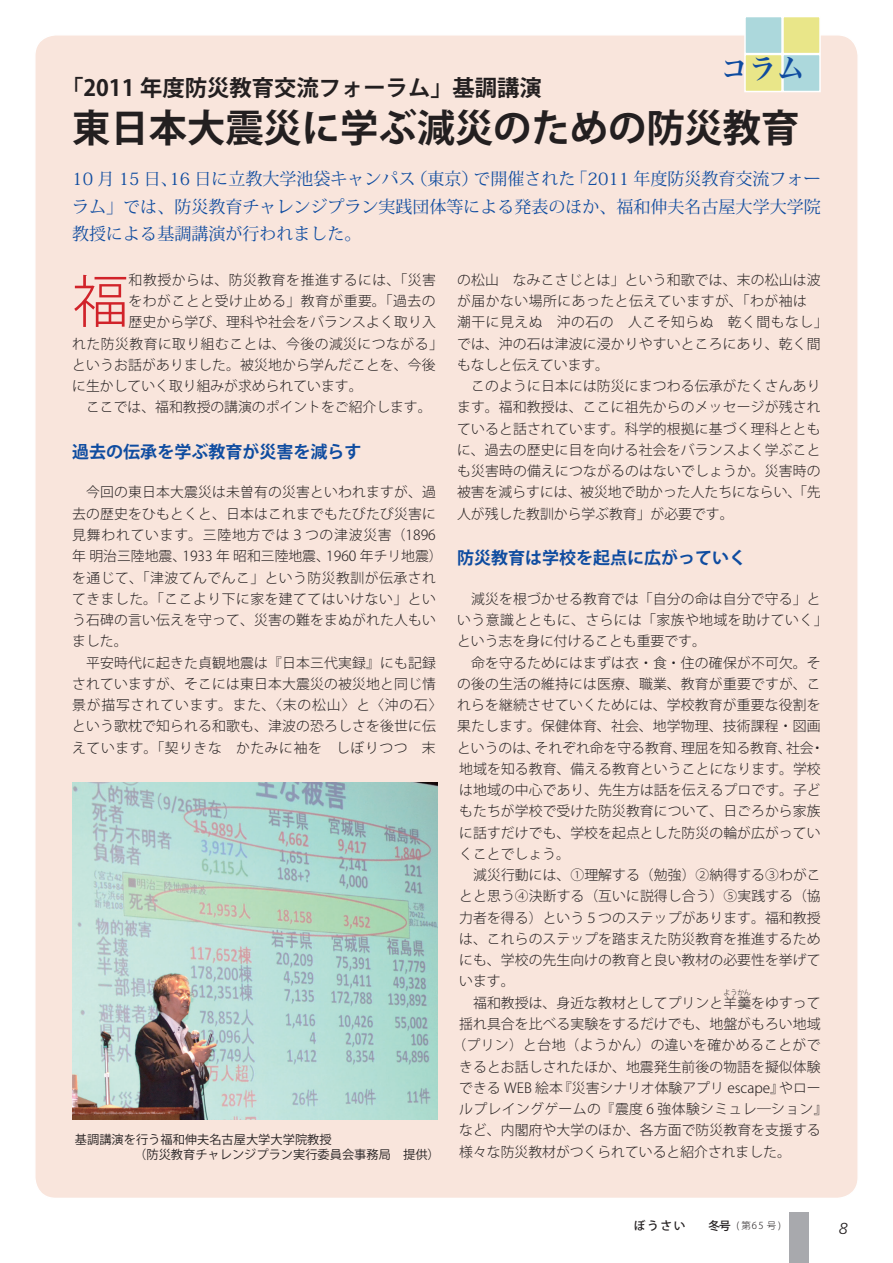
<style>
.page{position:relative;width:893px;height:1263px;background:#fff}
.page>*{position:absolute;margin:0;border:0;box-sizing:border-box;transform-origin:0 0}
.t1{font:300 56.4px "Koz Go Std";color:#d1232a}
.t2{font:700 38.25px "Koz Go Std";color:#231f20}
.t3{font:28.35px "Hira Min Pro W6";color:#0f4ca0}
.t4{font:700 22.35px "Koz Go Std";color:#231f20}
.t5{font:16.95px/27.6px "Koz Min Pro";color:#0f4ca0;text-align:justify}
.t6{font:700 16.95px "Koz Go Std";color:#0f4ca0}
.t7{font:italic 300 15.9px "Frutiger";color:#231f20}
.t8{font:300 13.8px/21.3px "Koz Go Std";letter-spacing:.015em;color:#231f20}
.t9{font:300 13.8px "Koz Go Std";letter-spacing:.04em;color:#231f20}
.t10{font:300 13.8px "Koz Go Std";letter-spacing:.035em;color:#231f20}
.t11{font:12.15px/14.9px "Koz Go Pro";color:#231f20}
.t12{font:500 11.7px "Koz Go Pro";color:#231f20}
.t13{font:300 9.6px "Koz Go Pro";color:#231f20}
.t14{font:300 6.9px "Koz Go Std";color:#231f20}
.s1{font-weight:500;font-size:11.7px}
</style>
<div class="page">
<div style="left:35px;top:35px;width:823px;height:1163px;background:#f9e5dc;border-radius:21px"></div>
<div style="left:789px;top:1212px;width:20px;height:51px;background:#a8a9ad"></div>
<div style="left:744px;top:16px;width:39px;height:38px;background:#acd8dc;border:2px solid #fff"></div>
<div style="left:744px;top:54px;width:39px;height:38px;background:#e9e689;border:2px solid #fff"></div>
<div style="left:782px;top:54px;width:39px;height:38px;background:#acd8dc;border:2px solid #fff"></div>
<div style="left:782px;top:16px;width:39px;height:38px;background:#e9e689;border:2px solid #fff"></div>
<img style="left:72px;top:782px;width:366px;height:338px">
<p class="t3" style="left:720px;top:43px;width:86px">コラム</p>
<p class="t4" style="left:61px;top:74px;width:482px">「2011 年度防災教育交流フォーラム」基調講演</p>
<p class="t2" style="left:72px;top:103px;width:729px">東日本大震災に学ぶ減災のための防災教育</p>
<p class="t5" style="left:72px;top:164px;width:750px">10 月 15 日、16 日に立教大学池袋キャンパス（東京）で開催された「2011 年度防災教育交流フォーラム」では、防災教育チャレンジプラン実践団体等による発表のほか、福和伸夫名古屋大学大学院教授による基調講演が行われました。</p>
<p class="t1" style="left:72px;top:266px;width:58px">福</p>
<p class="t9" style="left:129px;top:271px;width:309px">和教授からは、防災教育を推進するには、「災害</p>
<p class="t9" style="left:129px;top:292px;width:309px">をわがことと受け止める」教育が重要。「過去の</p>
<p class="t8" style="left:129px;top:312px;width:309px">歴史から学び、理科や社会をバランスよく取り入</p>
<p class="t10" style="left:72px;top:335px;width:372px">れた防災教育に取り組むことは、今後の減災につながる」</p>
<p class="t8" style="left:72px;top:354px;width:365px">というお話がありました。被災地から学んだことを、今後</p>
<p class="t8" style="left:72px;top:376px;width:292px">に生かしていく取り組みが求められています。</p>
<p class="t8" style="left:72px;top:397px;width:361px">　ここでは、福和教授の講演のポイントをご紹介します。</p>
<p class="t6" style="left:72px;top:441px;width:291px">過去の伝承を学ぶ教育が災害を減らす</p>
<p class="t8" style="left:72px;top:482px;width:372px">　今回の東日本大震災は未曽有の災害といわれますが、過去の歴史をひもとくと、日本はこれまでもたびたび災害に見舞われています。三陸地方では３つの津波災害（1896年 明治三陸地震、1933 年 昭和三陸地震、1960 年チリ地震）を通じて、「津波てんでんこ」という防災教訓が伝承されてきました。「ここより下に家を建ててはいけない」という石碑の言い伝えを守って、災害の難をまぬがれた人もいました。<br>　平安時代に起きた貞観地震は『日本三代実録』にも記録されていますが、そこには東日本大震災の被災地と同じ情景が描写されています。また、〈末の松山〉と〈沖の石〉という歌枕で知られる和歌も、津波の恐ろしさを後世に伝えています。「契りきな　かたみに袖を　しぼりつつ　末</p>
<p class="t11" style="left:134px;top:1132px;width:307px;text-indent:-59px">基調講演を行う福和伸夫名古屋大学大学院教授<br>（防災教育チャレンジプラン実行委員会事務局　提供）</p>
<p class="t8" style="left:457px;top:269px;width:372px">の松山　なみこさじとは」という和歌では、末の松山は波が届かない場所にあったと伝えていますが、「わが袖は　潮干に見えぬ　沖の石の　人こそ知らぬ　乾く間もなし」では、沖の石は津波に浸かりやすいところにあり、乾く間もなしと伝えています。<br>　このように日本には防災にまつわる伝承がたくさんあります。福和教授は、ここに祖先からのメッセージが残されていると話されています。科学的根拠に基づく理科とともに、過去の歴史に目を向ける社会をバランスよく学ぶことも災害時の備えにつながるのはないでしょうか。災害時の被害を減らすには、被災地で助かった人たちにならい、「先人が残した教訓から学ぶ教育」が必要です。</p>
<p class="t6" style="left:457px;top:547px;width:291px">防災教育は学校を起点に広がっていく</p>
<p class="t8" style="left:457px;top:588px;width:372px">　減災を根づかせる教育では「自分の命は自分で守る」という意識とともに、さらには「家族や地域を助けていく」という志を身に付けることも重要です。<br>　命を守るためにはまずは衣・食・住の確保が不可欠。その後の生活の維持には医療、職業、教育が重要ですが、これらを継続させていくためには、学校教育が重要な役割を果たします。保健体育、社会、地学物理、技術課程・図画というのは、それぞれ命を守る教育、理屈を知る教育、社会・地域を知る教育、備える教育ということになります。学校は地域の中心であり、先生方は話を伝えるプロです。子どもたちが学校で受けた防災教育について、日ごろから家族に話すだけでも、学校を起点とした防災の輪が広がっていくことでしょう。<br>　減災行動には、①理解する（勉強）②納得する③わがことと思う④決断する（互いに説得し合う）⑤実践する（協力者を得る）という５つのステップがあります。福和教授は、これらのステップを踏まえた防災教育を推進するためにも、学校の先生向けの教育と良い教材の必要性を挙げています。<br>　福和教授は、身近な教材としてプリンと羊羹をゆすって</p>
<p class="t14" style="left:723px;top:988px;width:29px">ようかん</p>
<p class="t8" style="left:459px;top:1013px;width:363px">揺れ具合を比べる実験をするだけでも、地盤がもろい地域</p>
<p class="t8" style="left:452px;top:1035px;width:370px">（プリン）と台地（ようかん）の違いを確かめることがで</p>
<p class="t8" style="left:459px;top:1056px;width:363px">きるとお話しされたほか、地震発生前後の物語を擬似体験</p>
<p class="t8" style="left:459px;top:1077px;width:363px">できる WEB 絵本『災害シナリオ体験アプリ escape』やロー</p>
<p class="t8" style="left:459px;top:1098px;width:370px">ルプレイングゲームの『震度 6 強体験シミュレ―ション』</p>
<p class="t8" style="left:459px;top:1120px;width:363px">など、内閣府や大学のほか、各方面で防災教育を支援する</p>
<p class="t8" style="left:459px;top:1141px;width:333px">様々な防災教材がつくられていると紹介されました。</p>
<p class="t12" style="left:634px;top:1218px;width:53px">ぼうさい</p>
<p class="t13" style="left:708px;top:1219px;width:74px"><span class="s1">冬号</span> (第65 号)</p>
<p class="t7" style="left:839px;top:1219px;width:10px">8</p>
</div>
